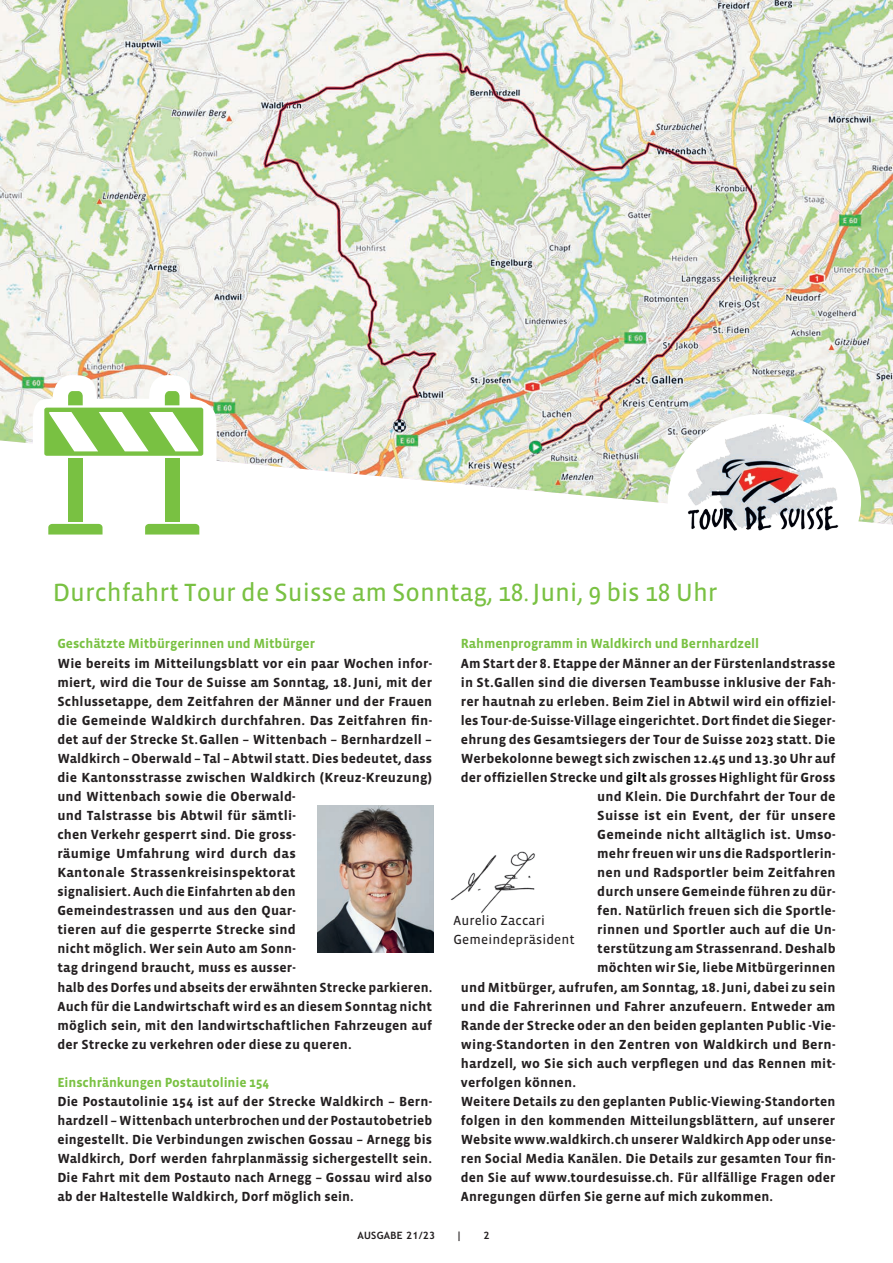
<style>
.page{position:relative;width:893px;height:1263px;background:#fff}
.page>*{position:absolute;margin:0;border:0;box-sizing:border-box;transform-origin:0 0}
.t1{font:25.5px "Vista Sans Reg";color:#79c142}
.t2{font:700 13.5px/19px "Vista Sans";letter-spacing:.01em;color:#231f20}
.t3{font:700 13.5px "Vista Sans";letter-spacing:-.005em;color:#79c142}
.t4{font:700 13.5px "Vista Sans";letter-spacing:.01em;color:#231f20;scale:1.04 1}
.t5{font:13.5px/19px "Vista Sans Reg";letter-spacing:.01em;color:#231f20}
.t6{font:700 10.2px "Trebuchet MS";letter-spacing:.03em;color:#231f20}
.s1{color:#000}
</style>
<div class="page">
<img style="left:0;top:0;width:893px;height:525px">
<div style="left:668px;top:414px;width:193px;height:174px;background:#fff;border-radius:50%"></div>
<img style="left:685px;top:420px;width:156px;height:111px">
<img style="left:450px;top:851px;width:85px;height:63px">
<img style="left:317px;top:805px;width:117px;height:147px">
<svg style="left:33px;top:375px;width:183px;height:160px"></svg>
<h1 class="t1" style="left:53px;top:579px;width:666px">Durchfahrt Tour de Suisse am Sonntag, 18.Juni, 9 bis 18 Uhr</h1>
<p class="t3" style="left:57px;top:637px;width:259px">Geschätzte Mitbürgerinnen und Mitbürger</p>
<p class="t2" style="left:57px;top:654px;width:376px">Wie bereits im Mitteilungsblatt vor ein paar Wochen infor&shy;miert, wird die Tour de Suisse am Sonntag, 18.Juni, mit der Schlussetappe, dem Zeitfahren der Männer und der Frauen die Gemeinde Waldkirch durchfahren. Das Zeitfahren fin&shy;det auf der Strecke St.Gallen – Wittenbach – Bernhardzell – Waldkirch – Oberwald – Tal – Abtwil statt. Dies bedeutet, dass die Kantonsstrasse zwischen Waldkirch (Kreuz-Kreuzung) und Wittenbach sowie die Oberwald-<br>und Talstrasse bis Abtwil für sämtli-<br>chen Verkehr gesperrt sind. Die gross-<br>räumige Umfahrung wird durch das<br>Kantonale Strassenkreisinspektorat<br>signalisiert. Auch die Einfahrten ab den<br>Gemeindestrassen und aus den Quar-<br>tieren auf die gesperrte Strecke sind<br>nicht möglich. Wer sein Auto am Sonn-<br>tag dringend braucht, muss es ausser-<br>halb des Dorfes und abseits der erwähnten Strecke parkieren.<br>Auch für die Landwirtschaft wird es an diesem Sonntag nicht möglich sein, mit den landwirtschaftlichen Fahrzeugen auf der Strecke zu verkehren oder diese zu queren.</p>
<p class="t3" style="left:57px;top:1075px;width:213px">Einschränkungen Postautolinie 154</p>
<p class="t2" style="left:57px;top:1092px;width:376px;text-align:justify">Die Postautolinie 154 ist auf der Strecke Waldkirch – Bern&shy;hardzell – Wittenbach unterbrochen und der Postautobetrieb eingestellt. Die Verbindungen zwischen Gossau – Arnegg bis Waldkirch, Dorf werden fahrplanmässig sichergestellt sein.<br>Die Fahrt mit dem Postauto nach Arnegg – Gossau wird also ab der Haltestelle Waldkirch, Dorf möglich sein.</p>
<p class="t3" style="left:461px;top:637px;width:300px">Rahmenprogramm in Waldkirch und Bernhardzell</p>
<p class="t2" style="left:461px;top:654px;width:376px">Am Start der 8. Etappe der Männer an der Fürstenlandstrasse</p>
<p class="t2" style="left:461px;top:673px;width:376px">in St.Gallen sind die diversen Teambusse inklusive der Fah-</p>
<p class="t2" style="left:461px;top:692px;width:376px">rer hautnah zu erleben. Beim Ziel in Abtwil wird ein offiziel-</p>
<p class="t2" style="left:461px;top:711px;width:375px">les Tour-de-Suisse-Village eingerichtet. Dort findet die Sieger-</p>
<p class="t2" style="left:461px;top:730px;width:376px">ehrung des Gesamtsiegers der Tour de Suisse 2023 statt. Die</p>
<p class="t2" style="left:461px;top:749px;width:376px">Werbekolonne bewegt sich zwischen 12.45 und 13.30 Uhr auf</p>
<p class="t2" style="left:461px;top:768px;width:376px">der offiziellen Strecke und <span class="s1">gilt</span> als grosses Highlight für Gross</p>
<p class="t2" style="left:597px;top:787px;width:240px">und Klein. Die Durchfahrt der Tour de</p>
<p class="t4" style="left:597px;top:808px;width:231px">Suisse ist ein Event, der für unsere</p>
<p class="t4" style="left:597px;top:828px;width:231px">Gemeinde nicht alltäglich ist. Umso-</p>
<p class="t2" style="left:597px;top:844px;width:240px">mehr freuen wir uns die Radsportlerin-</p>
<p class="t2" style="left:597px;top:863px;width:240px">nen und Radsportler beim Zeitfahren</p>
<p class="t2" style="left:597px;top:882px;width:240px">durch unsere Gemeinde führen zu dür-</p>
<p class="t2" style="left:597px;top:901px;width:240px">fen. Natürlich freuen sich die Sportle-</p>
<p class="t2" style="left:597px;top:920px;width:240px">rinnen und Sportler auch auf die Un-</p>
<p class="t2" style="left:597px;top:939px;width:240px">terstützung am Strassenrand. Deshalb</p>
<p class="t2" style="left:597px;top:959px;width:240px">möchten wir Sie, liebe Mitbürgerinnen</p>
<p class="t2" style="left:461px;top:978px;width:376px">und Mitbürger, aufrufen, am Sonntag, 18.Juni, dabei zu sein</p>
<p class="t2" style="left:461px;top:997px;width:376px">und die Fahrerinnen und Fahrer anzufeuern. Entweder am</p>
<p class="t2" style="left:461px;top:1016px;width:376px">Rande der Strecke oder an den beiden geplanten Public -Vie-</p>
<p class="t2" style="left:461px;top:1035px;width:376px">wing-Standorten in den Zentren von Waldkirch und Bern-</p>
<p class="t2" style="left:461px;top:1054px;width:376px">hardzell, wo Sie sich auch verpflegen und das Rennen mit-</p>
<p class="t2" style="left:461px;top:1073px;width:117px">verfolgen können.</p>
<p class="t2" style="left:461px;top:1092px;width:376px">Weitere Details zu den geplanten Public-Viewing-Standorten</p>
<p class="t2" style="left:461px;top:1111px;width:376px">folgen in den kommenden Mitteilungsblättern, auf unserer</p>
<p class="t2" style="left:461px;top:1130px;width:376px">Website www.waldkirch.ch unserer Waldkirch App oder unse-</p>
<p class="t2" style="left:461px;top:1149px;width:376px">ren Social Media Kanälen. Die Details zur gesamten Tour fin-</p>
<p class="t2" style="left:461px;top:1168px;width:376px">den Sie auf www.tourdesuisse.ch. Für allfällige Fragen oder</p>
<p class="t2" style="left:461px;top:1187px;width:314px">Anregungen dürfen Sie gerne auf mich zukommen.</p>
<p class="t5" style="left:453px;top:911px;width:123px">Aurelio Zaccari<br>Gemeindepräsident</p>
<p class="t6" style="left:357px;top:1229px;width:79px">AUSGABE 21/23</p>
<p class="t6" style="left:456px;top:1229px;width:7px">|</p>
<p class="t6" style="left:483px;top:1229px;width:7px">2</p>
</div>
